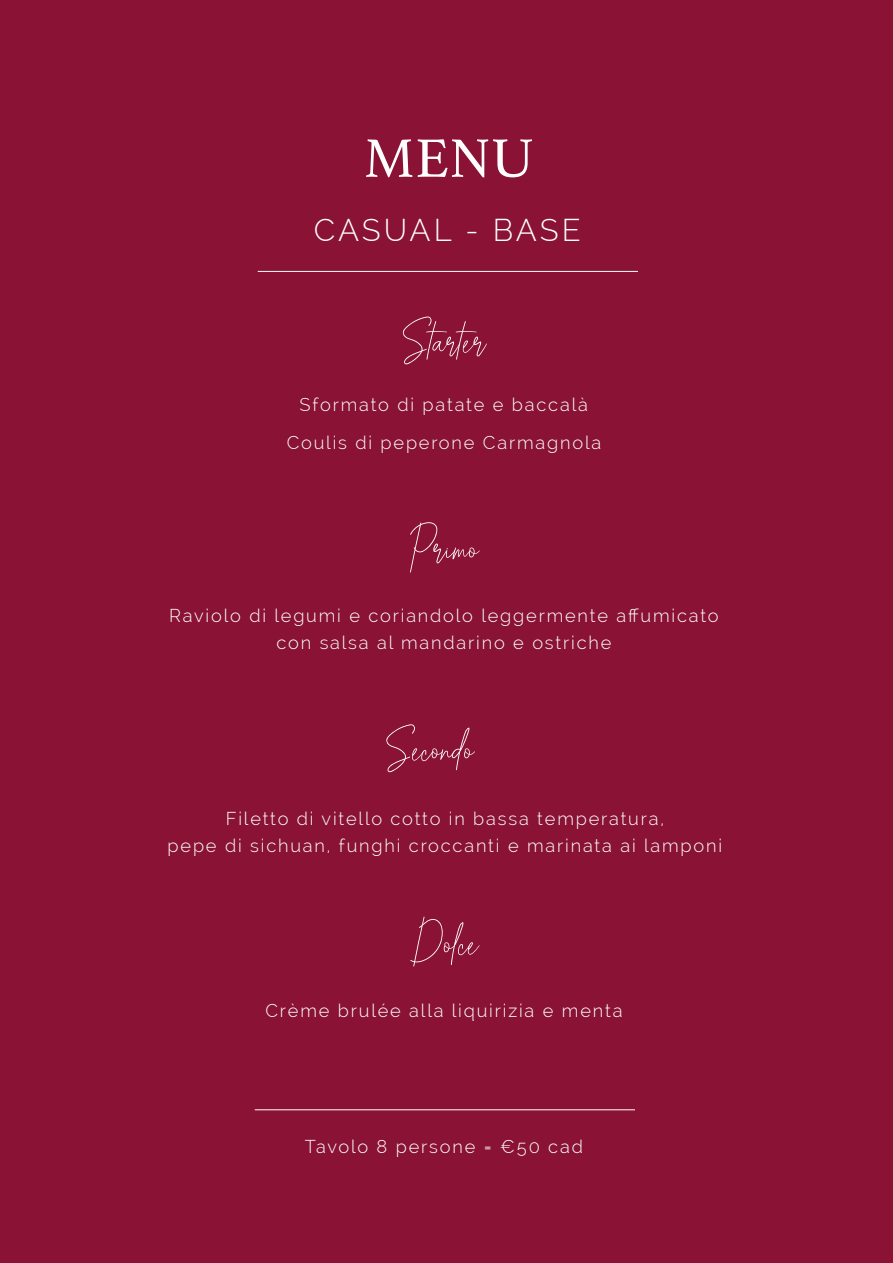
<style>
.page{position:relative;width:893px;height:1263px;background:#891235}
.page>*{position:absolute;margin:0;border:0;box-sizing:border-box;transform-origin:0 0}
.t1{font:57px "Athelas";color:#fff}
.t2{font:56.1px "Alexander Lettering";color:#fff}
.t3{font:300 30.9px "Raleway";letter-spacing:.09em;color:#fff}
.t4{font:300 18.3px/27px "Raleway";letter-spacing:.1em;color:#fff;text-align:center}
</style>
<div class="page">
<hr style="left:258px;top:271px;width:380px;height:1px;background:#fff">
<hr style="left:255px;top:1109px;width:380px;height:1px;background:#fff">
<h1 class="t1" style="left:364px;top:113px;width:172px">MENU</h1>
<h3 class="t3" style="left:314px;top:212px;width:268px">CASUAL - BASE</h3>
<h2 class="t2" style="left:403px;top:308px;width:85px">Starter</h2>
<p class="t4" style="left:300px;top:391px;width:290px">Sformato di patate e baccalà</p>
<p class="t4" style="left:287px;top:429px;width:316px">Coulis di peperone Carmagnola</p>
<h2 class="t2" style="left:410px;top:515px;width:71px">Primo</h2>
<p class="t4" style="left:169px;top:602px;width:551px">Raviolo di legumi e coriandolo leggermente affumicato con salsa al mandarino e ostriche</p>
<h2 class="t2" style="left:386px;top:716px;width:90px">Secondo</h2>
<p class="t4" style="left:168px;top:805px;width:556px">Filetto di vitello cotto in bassa temperatura,<br>pepe di sichuan, funghi croccanti e marinata ai lamponi</p>
<h2 class="t2" style="left:411px;top:910px;width:70px">Dolce</h2>
<p class="t4" style="left:265px;top:997px;width:359px">Crème brulée alla liquirizia e menta</p>
<p class="t4" style="left:305px;top:1133px;width:279px">Tavolo 8 persone = €50 cad</p>
</div>
